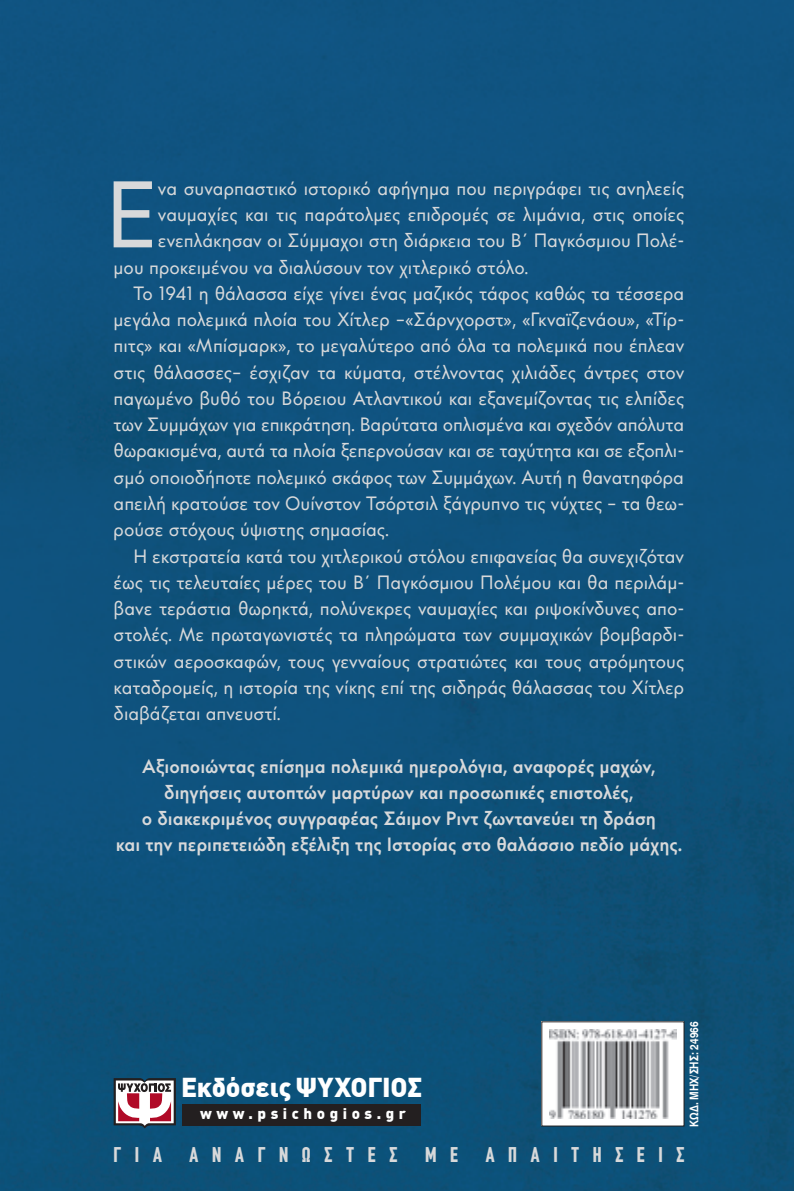
<style>
.page{position:relative;width:794px;height:1191px;background:#0f527d}
.page>*{position:absolute;margin:0;border:0;box-sizing:border-box;transform-origin:0 0}
.t1{font:94.33px "CF Panoptik";color:#d8d9da}
.t2{font:900 26.78px "DIN Greek";letter-spacing:-.01em;color:#fff}
.t3{font:700 condensed 21px "CF Din";letter-spacing:.655em;color:#d8d9da}
.t4{font:19.25px "CF Panoptik";color:#d8d9da}
.t5{font:500 19.25px/26.2px "CF Panoptik";color:#d8d9da;text-align:center}
.t6{font:900 15.22px "DIN Greek";letter-spacing:.3em;color:#fff}
.t7{font:11.38px "UB Helvetica Bold";color:#fff;scale:.86 1}
</style>
<div class="page">
<div style="left:542px;top:1021px;width:142px;height:105px;background:#fff"></div>
<img style="left:549px;top:1029px;width:127px;height:89px">
<div style="left:183px;top:1103px;width:238px;height:22px;background:#231f20"></div>
<svg style="left:114px;top:1078px;width:62px;height:50px"></svg>
<p class="t1" style="left:106px;top:156px;width:54px">Ε</p>
<p class="t4" style="left:158px;top:176px;width:528px">να συναρπαστικό ιστορικό αφήγημα που περιγράφει τις ανηλεείς</p>
<p class="t4" style="left:158px;top:202px;width:528px">ναυμαχίες και τις παράτολμες επιδρομές σε λιμάνια, στις οποίες</p>
<p class="t4" style="left:158px;top:229px;width:528px">ενεπλάκησαν οι Σύμμαχοι στη διάρκεια του Β΄ Παγκόσμιου Πολέ-</p>
<p class="t4" style="left:114px;top:255px;width:416px">μου προκειμένου να διαλύσουν τον χιτλερικό στόλο.</p>
<p class="t4" style="left:133px;top:281px;width:552px">Το 1941 η θάλασσα είχε γίνει ένας μαζικός τάφος καθώς τα τέσσερα</p>
<p class="t4" style="left:114px;top:307px;width:572px">μεγάλα πολεμικά πλοία του Χίτλερ –«Σάρνχορστ», «Γκναϊζενάου», «Τίρ-</p>
<p class="t4" style="left:114px;top:334px;width:572px">πιτς» και «Μπίσμαρκ», το μεγαλύτερο από όλα τα πολεμικά που έπλεαν</p>
<p class="t4" style="left:114px;top:360px;width:572px">στις θάλασσες– έσχιζαν τα κύματα, στέλνοντας χιλιάδες άντρες στον</p>
<p class="t4" style="left:114px;top:386px;width:572px">παγωμένο βυθό του Βόρειου Ατλαντικού και εξανεμίζοντας τις ελπίδες</p>
<p class="t4" style="left:114px;top:412px;width:572px">των Συμμάχων για επικράτηση. Βαρύτατα οπλισμένα και σχεδόν απόλυτα</p>
<p class="t4" style="left:114px;top:439px;width:572px">θωρακισμένα, αυτά τα πλοία ξεπερνούσαν και σε ταχύτητα και σε εξοπλι-</p>
<p class="t4" style="left:114px;top:465px;width:572px">σμό οποιοδήποτε πολεμικό σκάφος των Συμμάχων. Αυτή η θανατηφόρα</p>
<p class="t4" style="left:114px;top:491px;width:572px">απειλή κρατούσε τον Ουίνστον Τσόρτσιλ ξάγρυπνο τις νύχτες – τα θεω-</p>
<p class="t4" style="left:114px;top:517px;width:277px">ρούσε στόχους ύψιστης σημασίας.</p>
<p class="t4" style="left:133px;top:544px;width:552px">Η εκστρατεία κατά του χιτλερικού στόλου επιφανείας θα συνεχιζόταν</p>
<p class="t4" style="left:114px;top:570px;width:572px">έως τις τελευταίες μέρες του Β΄ Παγκόσμιου Πολέμου και θα περιλάμ-</p>
<p class="t4" style="left:114px;top:596px;width:572px">βανε τεράστια θωρηκτά, πολύνεκρες ναυμαχίες και ριψοκίνδυνες απο-</p>
<p class="t4" style="left:114px;top:622px;width:572px">στολές. Με πρωταγωνιστές τα πληρώματα των συμμαχικών βομβαρδι-</p>
<p class="t4" style="left:114px;top:649px;width:572px">στικών αεροσκαφών, τους γενναίους στρατιώτες και τους ατρόμητους</p>
<p class="t4" style="left:114px;top:675px;width:572px">καταδρομείς, η ιστορία της νίκης επί της σιδηράς θάλασσας του Χίτλερ</p>
<p class="t4" style="left:114px;top:701px;width:169px">διαβάζεται απνευστί.</p>
<p class="t5" style="left:116px;top:753px;width:568px">Αξιοποιώντας επίσημα πολεμικά ημερολόγια, αναφορές μαχών, διηγήσεις αυτοπτών μαρτύρων και προσωπικές επιστολές,<br>ο διακεκριμένος συγγραφέας Σάιμον Ριντ ζωντανεύει τη δράση<br>και την περιπετειώδη εξέλιξη της Ιστορίας στο θαλάσσιο πεδίο μάχης.</p>
<p class="t2" style="left:181px;top:1071px;width:242px">Eκδόσεις ΨΥΧΟΓΙΟΣ</p>
<p class="t6" style="left:200px;top:1104px;width:207px">www.psichogios.gr</p>
<p class="t7" style="left:687px;top:1127px;width:124px;rotate:-90deg">KΩΔ. ΜΗΧ/ΣΗΣ: 24966</p>
<p class="t3" style="left:114px;top:1143px;width:50px">ΓΙΑ</p>
<p class="t3" style="left:190px;top:1143px;width:209px">ΑΝΑΓΝΩΣΤΕΣ</p>
<p class="t3" style="left:425px;top:1143px;width:34px">Μ Ε</p>
<p class="t3" style="left:486px;top:1143px;width:200px">ΑΠΑΙΤΗΣΕΙΣ</p>
</div>
